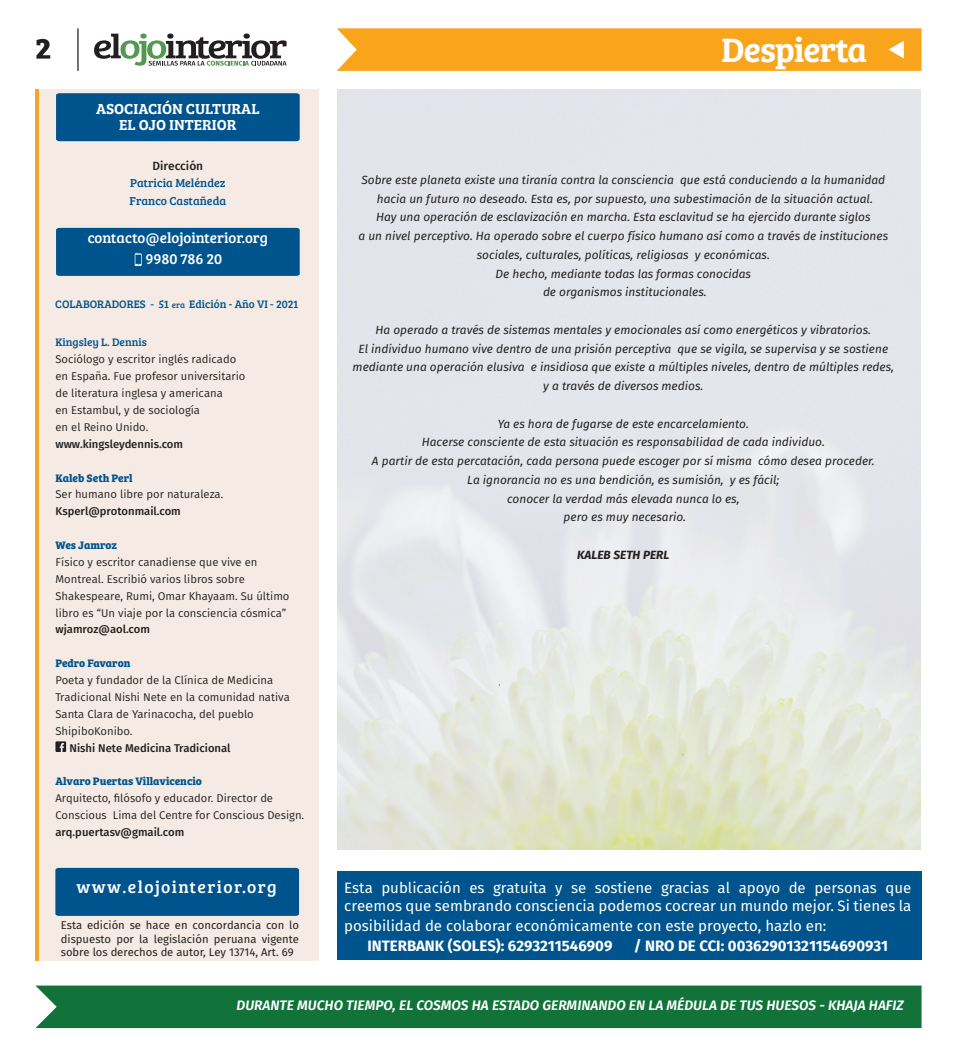
<style>
.page{position:relative;width:957px;height:1049px;background:#fff}
.page>*{position:absolute;margin:0;border:0;box-sizing:border-box;transform-origin:0 0}
.t1{font:600 35px "Bree Serif";letter-spacing:-.025em;color:#fff}
.t2{font:17.5px "Bree Serif";letter-spacing:.08em;color:#fff}
.t3{font:15px/17.5px "Fira Sans";color:#fff}
.t4{font:700 15px "Fira Sans";color:#fff}
.t5{font:15px/21.2px "Bree Serif";color:#fff}
.t6{font:600 15px/16.2px "Bree Serif";color:#fff;text-align:center}
.t7{font:italic 600 13.75px "Fira Sans";color:#fff}
.t8{font:italic 11.88px/18.8px "Fira Sans";color:#231f20;text-align:center}
.t9{font:11.88px/17.5px "Bree Serif";color:#00548e}
.t10{font:italic 700 11.88px "Fira Sans";color:#231f20}
.t11{font:500 11.88px "Fira Sans";color:#231f20}
.t12{font:11.25px/16.9px "Fira Sans";color:#231f20}
.t13{font:11.25px/13.8px "Fira Sans";color:#231f20;text-align:justify}
.t14{font:500 11.25px "Fira Sans";color:#231f20}
.t15{font:700 11.25px "Bree Serif";color:#00548e}
.t16{font:11.25px "Bree Serif";color:#00548e}
.t17{font:8.75px "Bree Serif";color:#00548e}
</style>
<div class="page">
<svg style="left:94px;top:34px;width:192px;height:32px"></svg>
<hr style="left:77px;top:28px;width:2px;height:43px;background:#231f20">
<div style="left:35px;top:985px;width:886px;height:43px;background:#11723a"></div>
<svg style="left:337px;top:28px;width:584px;height:43px"></svg>
<div style="left:35px;top:89px;width:284px;height:871px;background:#f5ebe4"></div>
<hr style="left:35px;top:89px;width:4px;height:871px;background:#f6a32e">
<div style="left:56px;top:93px;width:244px;height:48px;background:#00548e"></div>
<div style="left:56px;top:228px;width:244px;height:48px;background:#00548e"></div>
<div style="left:55px;top:868px;width:244px;height:48px;background:#00548e"></div>
<div style="left:337px;top:871px;width:584px;height:89px;background:#00548e"></div>
<svg style="left:55px;top:741px;width:11px;height:11px"></svg>
<svg style="left:36px;top:39px;width:14px;height:20px"></svg>
<p class="t6" style="left:96px;top:99px;width:165px">ASOCIACIÓN CULTURAL<br>EL OJO INTERIOR</p>
<p class="t11" style="left:153px;top:157px;width:52px">Dirección</p>
<p class="t9" style="left:130px;top:174px;width:98px">Patricia Meléndez<br>Franco Castañeda</p>
<p class="t5" style="left:145px;top:226px;width:124px;text-indent:-58px">contacto@elojointerior.org<br>9980 786 20</p>
<p class="t16" style="left:55px;top:296px;width:115px">COLABORADORES - 51</p>
<p class="t16" style="left:189px;top:296px;width:110px">Edición - Año VI - 2021</p>
<p class="t17" style="left:172px;top:299px;width:15px">era</p>
<p class="t16" style="left:55px;top:334px;width:93px">Kingsley L. Dennis</p>
<p class="t12" style="left:55px;top:351px;width:191px">Sociólogo y escritor inglés radicado en España. Fue profesor universitario de literatura inglesa y americana<br>en Estambul, y de sociología<br>en el Reino Unido.</p>
<p class="t14" style="left:55px;top:436px;width:129px">www.kingsleydennis.com</p>
<p class="t15" style="left:55px;top:469px;width:79px">Kaleb Seth Perl</p>
<p class="t12" style="left:55px;top:486px;width:169px">Ser humano libre por naturaleza.</p>
<p class="t14" style="left:55px;top:503px;width:127px">Ksperl@protonmail.com</p>
<p class="t15" style="left:55px;top:536px;width:63px">Wes Jamroz</p>
<p class="t12" style="left:55px;top:553px;width:235px">Físico y escritor canadiense que vive en Montreal. Escribió varios libros sobre Shakespeare, Rumi, Omar Khayaam. Su último libro es “Un viaje por la consciencia cósmica”</p>
<p class="t14" style="left:55px;top:621px;width:96px">wjamroz@aol.com</p>
<p class="t15" style="left:55px;top:654px;width:76px">Pedro Favaron</p>
<p class="t12" style="left:55px;top:672px;width:236px">Poeta y fundador de la Clínica de Medicina Tradicional Nishi Nete en la comunidad nativa Santa Clara de Yarinacocha, del pueblo ShipiboKonibo.</p>
<p class="t14" style="left:70px;top:740px;width:163px">Nishi Nete Medicina Tradicional</p>
<p class="t15" style="left:55px;top:772px;width:148px">Alvaro Puertas Villavicencio</p>
<p class="t12" style="left:55px;top:790px;width:250px">Arquitecto, filósofo y educador. Director de<br>Conscious Lima del Centre for Conscious Design.</p>
<p class="t14" style="left:55px;top:824px;width:130px">arq.puertasv@gmail.com</p>
<h2 class="t2" style="left:77px;top:874px;width:202px">www.elojointerior.org</h2>
<p class="t13" style="left:61px;top:918px;width:240px">Esta edición se hace en concordancia con lo dispuesto por la legislación peruana vigente sobre los derechos de autor, Ley 13714, Art. 69</p>
<h1 class="t1" style="left:721px;top:23px;width:147px">Despierta</h1>
<p class="t8" style="left:358px;top:170px;width:531px">Sobre este planeta existe una tiranía contra la consciencia que está conduciendo a la humanidad hacia un futuro no deseado. Esta es, por supuesto, una subestimación de la situación actual.<br>Hay una operación de esclavización en marcha. Esta esclavitud se ha ejercido durante siglos<br>a un nivel perceptivo. Ha operado sobre el cuerpo físico humano así como a través de instituciones sociales, culturales, políticas, religiosas y económicas.<br>De hecho, mediante todas las formas conocidas<br>de organismos institucionales.</p>
<p class="t8" style="left:353px;top:320px;width:543px">Ha operado a través de sistemas mentales y emocionales así como energéticos y vibratorios.<br>El individuo humano vive dentro de una prisión perceptiva que se vigila, se supervisa y se sostiene mediante una operación elusiva e insidiosa que existe a múltiples niveles, dentro de múltiples redes, y a través de diversos medios.</p>
<p class="t8" style="left:372px;top:414px;width:504px">Ya es hora de fugarse de este encarcelamiento.<br>Hacerse consciente de esta situación es responsabilidad de cada individuo.<br>A partir de esta percatación, cada persona puede escoger por sí misma cómo desea proceder.<br>La ignorancia no es una bendición, es sumisión, y es fácil;<br>conocer la verdad más elevada nunca lo es,<br>pero es muy necesario.</p>
<p class="t10" style="left:577px;top:546px;width:94px">KALEB SETH PERL</p>
<p class="t3" style="left:344px;top:879px;width:568px">Esta publicación es gratuita y se sostiene gracias al apoyo de personas que creemos que sembrando consciencia podemos cocrear un mundo mejor. Si tienes la</p>
<p class="t3" style="left:344px;top:916px;width:484px">posibilidad de colaborar económicamente con este proyecto, hazlo en:</p>
<p class="t4" style="left:367px;top:935px;width:246px">INTERBANK (SOLES): 6293211546909</p>
<p class="t4" style="left:634px;top:935px;width:256px">/ NRO DE CCI: 00362901321154690931</p>
<p class="t7" style="left:237px;top:995px;width:669px">DURANTE MUCHO TIEMPO, EL COSMOS HA ESTADO GERMINANDO EN LA MÉDULA DE TUS HUESOS - KHAJA HAFIZ</p>
</div>
